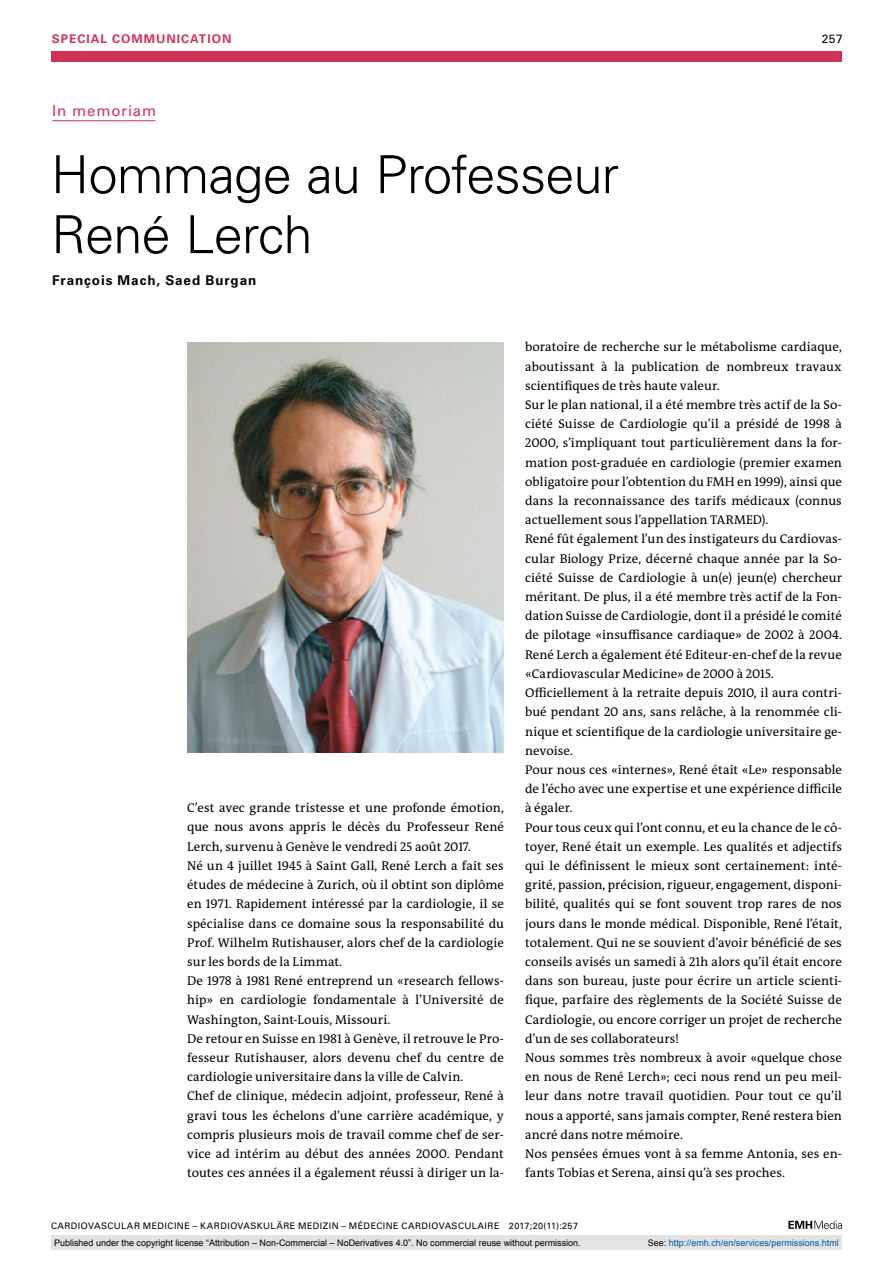
<style>
.page{position:relative;width:893px;height:1263px;background:#fff}
.page>*{position:absolute;margin:0;border:0;box-sizing:border-box;transform-origin:0 0}
.t1{font:300 52.5px/60px "Univers LT Std";letter-spacing:-.02em;color:#000}
.t2{font:15px "Univers LT Std";letter-spacing:.055em;color:#d03358}
.t3{font:700 13.5px "Univers LT Std";letter-spacing:.065em;color:#000}
.t4{font:12.75px/19.2px "The Antiqua B W5 Plain";letter-spacing:.005em;color:#000}
.t5{font:700 12px "Univers LT Std";letter-spacing:.085em;color:#d03358}
.t6{font:12px "Univers LT Std";color:#000}
.t7{font:9px "Arial";color:#000}
.t8{font:9px "Univers LT Std";letter-spacing:.05em;color:#000}
.t9{font:9px "Arial";color:#005ba9}
.s1{color:#000}
</style>
<div class="page">
<div style="left:51px;top:51px;width:791px;height:11px;background:#d03358"></div>
<svg style="left:788px;top:1221px;width:54px;height:8px"></svg>
<hr style="left:52px;top:120px;width:103px;height:1px;background:#d03358">
<img style="left:187px;top:343px;width:317px;height:410px">
<div style="left:51px;top:1235px;width:791px;height:15px;background:#e3e3e3"></div>
<p class="t5" style="left:52px;top:31px;width:181px">SPECIAL COMMUNICATION</p>
<p class="t6" style="left:822px;top:31px;width:22px">257</p>
<p class="t2" style="left:52px;top:102px;width:105px">In memoriam</p>
<h1 class="t1" style="left:51px;top:145px;width:570px">Hommage au Professeur<br>René Lerch</h1>
<p class="t3" style="left:52px;top:272px;width:206px">François Mach, Saed Burgan</p>
<p class="t4" style="left:187px;top:798px;width:318px">C’est avec grande tristesse et une profonde émotion, que nous avons appris le décès du Professeur René Lerch, survenu à Genève le vendredi 25 août 2017.<br>Né un 4 juillet 1945 à Saint Gall, René Lerch a fait ses études de médecine à Zurich, où il obtint son diplôme en 1971. Rapidement intéressé par la cardiologie, il se spécialise dans ce domaine sous la responsabilité du Prof. Wilhelm Rutishauser, alors chef de la cardiologie sur les bords de la Limmat.<br>De 1978 à 1981 René entreprend un «research fellows&shy;hip» en cardiologie fondamentale à l’Université de Washington, Saint-Louis, Missouri.<br>De retour en Suisse en 1981 à Genève, il retrouve le Pro&shy;fesseur Rutishauser, alors devenu chef du centre de cardiologie universitaire dans la ville de Calvin.<br>Chef de clinique, médecin adjoint, professeur, René à gravi tous les échelons d’une carrière académique, y compris plusieurs mois de travail comme chef de ser&shy;vice ad intérim au début des années 2000. Pendant toutes ces années il a également réussi à diriger un la-</p>
<p class="t4" style="left:525px;top:338px;width:318px">boratoire de recherche sur le métabolisme cardiaque, aboutissant à la publication de nombreux travaux scientifiques de très haute valeur.<br>Sur le plan national, il a été membre très actif de la So&shy;ciété Suisse de Cardiologie qu’il a présidé de 1998 à 2000, s’impliquant tout particulièrement dans la for&shy;mation post-graduée en cardiologie (premier examen obligatoire pour l’obtention du FMH en 1999), ainsi que dans la reconnaissance des tarifs médicaux (connus actuellement sous l’appellation TARMED).<br>René fût également l’un des instigateurs du Cardiovas&shy;cular Biology Prize, décerné chaque année par la So&shy;ciété Suisse de Cardiologie à un(e) jeun(e) chercheur méritant. De plus, il a été membre très actif de la Fon&shy;dation Suisse de Cardiologie, dont il a présidé le comité de pilotage «insuffisance cardiaque» de 2002 à 2004.<br>René Lerch a également été Editeur-en-chef de la revue «Cardiovascular Medicine» de 2000 à 2015.<br>Officiellement à la retraite depuis 2010, il aura contri&shy;bué pendant 20 ans, sans relâche, à la renommée cli&shy;nique et scientifique de la cardiologie universitaire ge&shy;nevoise.<br>Pour nous ces «internes», René était «Le» responsable de l’écho avec une expertise et une expérience difficile à égaler.<br>Pour tous ceux qui l’ont connu, et eu la chance de le cô&shy;toyer, René était un exemple. Les qualités et adjectifs qui le définissent le mieux sont certainement: inté&shy;grité, passion, précision, rigueur, engagement, disponi&shy;bilité, qualités qui se font souvent trop rares de nos jours dans le monde médical. Disponible, René l’était, totalement. Qui ne se souvient d’avoir bénéficié de ses conseils avisés un samedi à 21h alors qu’il était encore dans son bureau, juste pour écrire un article scienti&shy;fique, parfaire des règlements de la Société Suisse de Cardiologie, ou encore corriger un projet de recherche d’un de ses collaborateurs!<br>Nous sommes très nombreux à avoir «quelque chose en nous de René Lerch»; ceci nous rend un peu meil&shy;leur dans notre travail quotidien. Pour tout ce qu’il nous a apporté, sans jamais compter, René restera bien ancré dans notre mémoire.<br>Nos pensées émues vont à sa femme Antonia, ses en&shy;fants Tobias et Serena, ainsi qu’à ses proches.</p>
<p class="t8" style="left:51px;top:1220px;width:528px">CARDIOVASCULAR MEDICINE – KARDIOVASKULÄRE MEDIZIN – MÉDECINE CARDIOVASCULAIRE 2017;20(11):257</p>
<p class="t7" style="left:54px;top:1237px;width:528px">Published under the copyright license “Attribution – Non-Commercial – NoDerivatives 4.0”. No commercial reuse without permission.</p>
<p class="t9" style="left:648px;top:1237px;width:193px"><span class="s1">See:</span> http://emh.ch/en/services/permissions.html</p>
</div>
